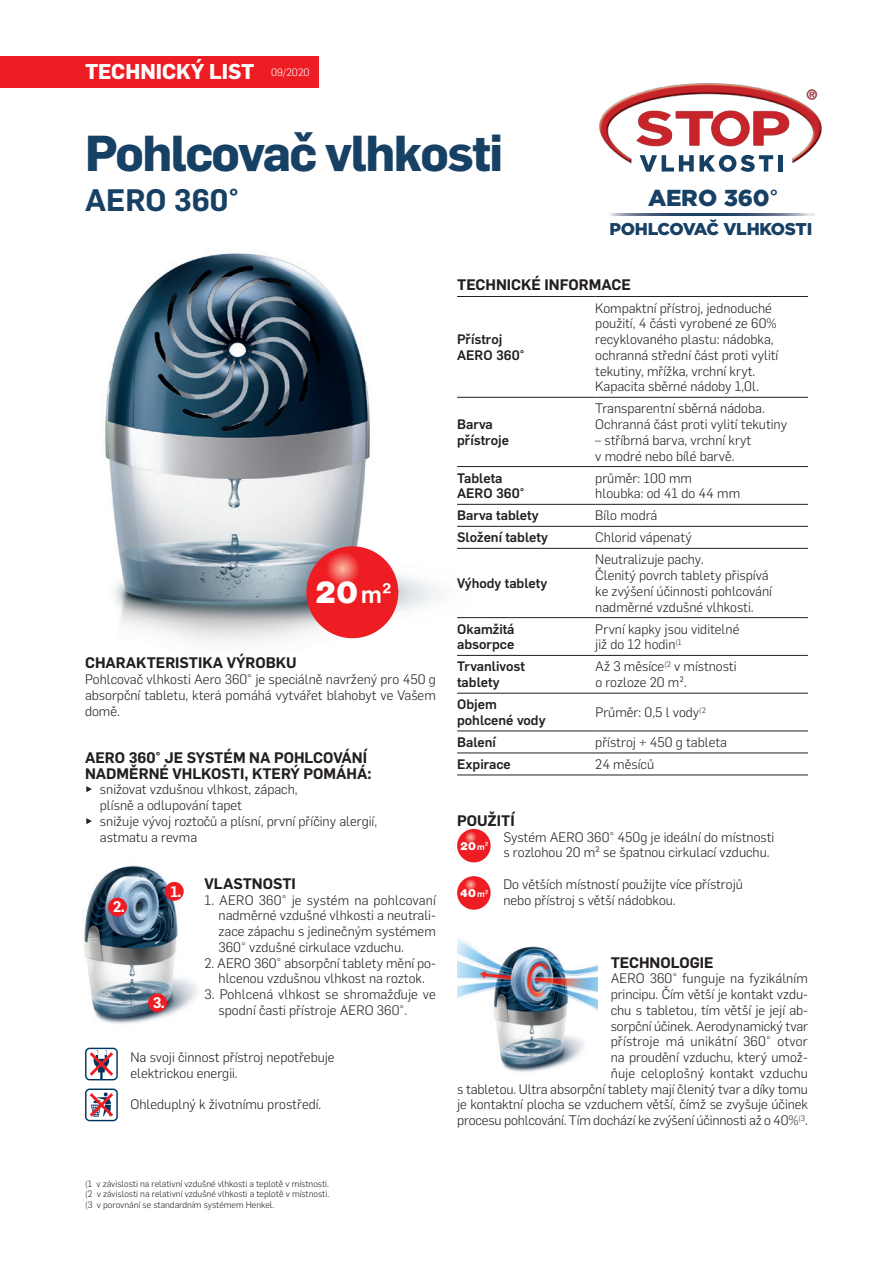
<style>
.page{position:relative;width:893px;height:1263px;background:#fff}
.page>*{position:absolute;margin:0;border:0;box-sizing:border-box;transform-origin:0 0}
.t1{font:700 49.5px "Flama";letter-spacing:-.03em;color:#174065}
.t2{font:31.8px "Nimbus Sans DOT Blac";color:#fff}
.t3{font:600 30.45px "Flama";color:#174065}
.t4{font:900 23.1px "Gotham";letter-spacing:-.015em;color:#174065}
.t5{font:700 21px "Flama";color:#fff}
.t6{font:900 17.1px "Gotham";letter-spacing:-.02em;color:#174065}
.t7{font:600 15px/15.8px "Flama";color:#231f20}
.t8{font:600 15px "Flama";color:#fff}
.t9{font:300 13.5px/15.8px "Flama";color:#231f20}
.t10{font:500 13.5px/15.8px "Flama";color:#231f20}
.t11{font:11.55px "Nimbus Sans DOT Blac";color:#fff}
.t12{font:300 9px/10.8px "Flama";color:#231f20;text-align:justify}
.s1{font-family:"Nimbus Sans DOT";font-weight:700;font-size:25.5px}
.s2{font-family:"Nimbus Sans DOT";font-weight:700;font-size:9.3px}
</style>
<div class="page">
<img style="left:105px;top:253px;width:436px;height:500px">
<div style="left:85px;top:1048px;width:33px;height:32px;border:1px solid #003562;border-radius:4px"></div>
<svg style="left:90px;top:1050px;width:23px;height:29px"></svg>
<div style="left:85px;top:1088px;width:33px;height:33px;border:1px solid #003562;border-radius:4px"></div>
<svg style="left:90px;top:1092px;width:23px;height:24px"></svg>
<img style="left:84px;top:865px;width:114px;height:159px">
<div style="left:108px;top:898px;width:19px;height:18px;background:#ee1d23;border-radius:50%"></div>
<div style="left:165px;top:882px;width:19px;height:19px;background:#ee1d23;border-radius:50%"></div>
<div style="left:148px;top:993px;width:19px;height:19px;background:#ee1d23;border-radius:50%"></div>
<div style="left:457px;top:829px;width:34px;height:33px;background:#ee1d23;border-radius:50%"></div>
<svg style="left:463px;top:830px;width:14px;height:14px"></svg>
<div style="left:457px;top:876px;width:34px;height:34px;background:#ee1d23;border-radius:50%"></div>
<svg style="left:463px;top:877px;width:14px;height:14px"></svg>
<img style="left:457px;top:937px;width:141px;height:135px">
<img style="left:599px;top:83px;width:223px;height:81px">
<svg style="left:640px;top:155px;width:133px;height:17px"></svg>
<div style="left:778px;top:155px;width:5px;height:17px;background:#174065"></div>
<svg style="left:637px;top:111px;width:152px;height:35px"></svg>
<svg style="left:610px;top:213px;width:204px;height:2px"></svg>
<div style="left:0;top:56px;width:319px;height:31px;background:#ee1d23"></div>
<hr style="left:457px;top:296px;width:138px;height:1px;background:#231f20">
<hr style="left:595px;top:296px;width:213px;height:1px;background:#231f20">
<hr style="left:457px;top:397px;width:138px;height:1px;background:#231f20">
<hr style="left:595px;top:397px;width:213px;height:1px;background:#231f20">
<hr style="left:457px;top:466px;width:138px;height:1px;background:#231f20">
<hr style="left:595px;top:466px;width:213px;height:1px;background:#231f20">
<hr style="left:457px;top:504px;width:138px;height:1px;background:#231f20">
<hr style="left:595px;top:504px;width:213px;height:1px;background:#231f20">
<hr style="left:457px;top:526px;width:138px;height:1px;background:#231f20">
<hr style="left:595px;top:526px;width:213px;height:1px;background:#231f20">
<hr style="left:457px;top:548px;width:138px;height:1px;background:#231f20">
<hr style="left:595px;top:548px;width:213px;height:1px;background:#231f20">
<hr style="left:457px;top:617px;width:138px;height:1px;background:#231f20">
<hr style="left:595px;top:617px;width:213px;height:1px;background:#231f20">
<hr style="left:457px;top:655px;width:138px;height:1px;background:#231f20">
<hr style="left:595px;top:655px;width:213px;height:1px;background:#231f20">
<hr style="left:457px;top:693px;width:138px;height:1px;background:#231f20">
<hr style="left:595px;top:693px;width:213px;height:1px;background:#231f20">
<hr style="left:457px;top:731px;width:138px;height:1px;background:#231f20">
<hr style="left:595px;top:731px;width:213px;height:1px;background:#231f20">
<hr style="left:457px;top:753px;width:138px;height:1px;background:#231f20">
<hr style="left:595px;top:753px;width:213px;height:1px;background:#231f20">
<hr style="left:457px;top:775px;width:138px;height:1px;background:#231f20">
<hr style="left:595px;top:775px;width:213px;height:1px;background:#231f20">
<div style="left:306px;top:546px;width:92px;height:92px;background:#ee1d23;border-radius:50%"></div>
<svg style="left:324px;top:550px;width:37px;height:37px"></svg>
<h3 class="t5" style="left:85px;top:56px;width:226px">TECHNICKÝ LIST <sup>09/2020</sup></h3>
<h1 class="t1" style="left:85px;top:118px;width:420px">Pohlcovač vlhkosti</h1>
<h3 class="t3" style="left:85px;top:178px;width:156px">AERO 360°</h3>
<h3 class="t4" style="left:648px;top:182px;width:133px">AERO 360 ˚</h3>
<p class="t6" style="left:609px;top:217px;width:204px">POHLCOVAČ VLHKOSTI</p>
<p class="t7" style="left:457px;top:276px;width:175px">TECHNICKÉ INFORMACE</p>
<h2 class="t2" style="left:315px;top:574px;width:79px">20<span class="s1">m²</span></h2>
<p class="t7" style="left:85px;top:654px;width:213px">CHARAKTERISTIKA VÝROBKU</p>
<p class="t9" style="left:85px;top:671px;width:352px;text-align:justify">Pohlcovač vlhkosti Aero 360° je speciálně navržený pro 450 g absorpční tabletu, která pomáhá vytvářet blahobyt ve Vašem domě.</p>
<p class="t7" style="left:85px;top:748px;width:288px">AERO 360° JE SYSTÉM NA POHLCOVÁNÍ<br>NADMĚRNÉ VHLKOSTI, KTERÝ POMÁHÁ:</p>
<p class="t9" style="left:85px;top:781px;width:214px">► snižovat vzdušnou vlhkost, zápach,</p>
<p class="t9" style="left:100px;top:797px;width:144px">plísně a odlupování tapet</p>
<p class="t9" style="left:85px;top:812px;width:294px">► snižuje vývoj roztočů a plísní, první příčiny alergií,</p>
<p class="t9" style="left:100px;top:828px;width:99px">astmatu a revma</p>
<p class="t7" style="left:205px;top:874px;width:93px">VLASTNOSTI</p>
<p class="t9" style="left:219px;top:891px;width:219px;text-align:justify;text-indent:-14px">1. AERO 360° je systém na pohlcovaní nadměrné vzdušné vlhkosti a neutrali&shy;zace zápachu s jedinečným systémem 360° vzdušné cirkulace vzduchu.</p>
<p class="t9" style="left:205px;top:954px;width:233px;text-align:center">2. AERO 360° absorpční tablety mění po&shy;hlcenou vzdušnou vlhkost na roztok.</p>
<p class="t9" style="left:219px;top:986px;width:219px;text-indent:-14px">3. Pohlcená vlhkost se shromažďuje ve spodní časti přístroje AERO 360°.</p>
<p class="t9" style="left:131px;top:1049px;width:206px">Na svoji činnost přístroj nepotřebuje elektrickou energii.</p>
<p class="t9" style="left:131px;top:1096px;width:192px">Ohleduplný k životnímu prostředí.</p>
<p class="t8" style="left:170px;top:880px;width:13px">1.</p>
<p class="t8" style="left:113px;top:896px;width:14px">2.</p>
<p class="t8" style="left:153px;top:992px;width:14px">3.</p>
<p class="t10" style="left:457px;top:330px;width:69px">Přístroj<br>AERO 360°</p>
<p class="t10" style="left:457px;top:415px;width:53px">Barva přístroje</p>
<p class="t9" style="left:595px;top:299px;width:185px">Kompaktní přístroj, jednoduché použití, 4 části vyrobené ze 60% recyklovaného plastu: nádobka, ochranná střední část proti vylití tekutiny, mřížka, vrchní kryt.<br>Kapacita sběrné nádoby 1,0l.</p>
<p class="t9" style="left:595px;top:400px;width:193px">Transparentní sběrná nádoba.<br>Ochranná část proti vylití tekutiny</p>
<p class="t9" style="left:595px;top:431px;width:158px">– stříbrná barva, vrchní kryt v modré nebo bílé barvě.</p>
<p class="t10" style="left:457px;top:469px;width:69px">Tableta<br>AERO 360°</p>
<p class="t9" style="left:595px;top:469px;width:146px">průměr: 100 mm hloubka: od 41 do 44 mm</p>
<p class="t10" style="left:457px;top:507px;width:83px">Barva tablety</p>
<p class="t9" style="left:595px;top:507px;width:63px">Bílo modrá</p>
<p class="t10" style="left:457px;top:529px;width:92px">Složení tablety</p>
<p class="t9" style="left:595px;top:529px;width:98px">Chlorid vápenatý</p>
<p class="t10" style="left:457px;top:574px;width:92px">Výhody tablety</p>
<p class="t9" style="left:595px;top:551px;width:178px">Neutralizuje pachy.<br>Členitý povrch tablety přispívá ke zvýšení účinnosti pohlcování nadměrné vzdušné vlhkosti.</p>
<p class="t10" style="left:457px;top:620px;width:59px">Okamžitá absorpce</p>
<p class="t9" style="left:595px;top:620px;width:146px">První kapky jsou viditelné již do 12 hodin<sup>(1</sup></p>
<p class="t10" style="left:457px;top:658px;width:69px">Trvanlivost tablety</p>
<p class="t9" style="left:595px;top:658px;width:143px">Až 3 měsíce<sup>(2</sup> v místnosti o rozloze 20 m².</p>
<p class="t10" style="left:457px;top:695px;width:90px">Objem pohlcené vody</p>
<p class="t9" style="left:595px;top:704px;width:112px">Průměr: 0,5 l vody<sup>(2</sup></p>
<p class="t10" style="left:457px;top:733px;width:40px">Balení</p>
<p class="t9" style="left:595px;top:733px;width:133px">přístroj + 450 g tableta</p>
<p class="t10" style="left:457px;top:755px;width:55px">Expirace</p>
<p class="t9" style="left:595px;top:755px;width:60px">24 měsíců</p>
<p class="t7" style="left:457px;top:811px;width:59px">POUŽITÍ</p>
<p class="t11" style="left:460px;top:839px;width:30px">20<span class="s2">m²</span></p>
<p class="t9" style="left:503px;top:828px;width:272px">Systém AERO 360° 450g je ideální do místnosti s rozlohou 20 m² se špatnou cirkulací vzduchu.</p>
<p class="t11" style="left:460px;top:886px;width:30px">40<span class="s2">m²</span></p>
<p class="t9" style="left:503px;top:875px;width:241px">Do větších místností použijte více přístrojů nebo přístroj s větší nádobkou.</p>
<p class="t7" style="left:611px;top:953px;width:104px">TECHNOLOGIE</p>
<p class="t9" style="left:457px;top:970px;width:352px;text-align:right">AERO 360° funguje na fyzikálním<br>principu. Čím větší je kontakt vzdu-<br>chu s tabletou, tím větší je její ab-<br>sorpční účinek. Aerodynamický tvar<br>přístroje má unikátní 360° otvor<br>na proudění vzduchu, který umož-<br>ňuje celoplošný kontakt vzduchu<br>s tabletou. Ultra absorpční tablety mají členitý tvar a díky tomu je kontaktní plocha se vzduchem větší, čímž se zvyšuje účinek procesu pohlcování. Tím dochází ke zvýšení účinnosti až o 40%<sup>(3</sup>.</p>
<p class="t12" style="left:85px;top:1177px;width:246px">(1 v závislosti na relativní vzdušné vlhkosti a teplotě v místnosti. (2 v závislosti na relativní vzdušné vlhkosti a teplotě v místnosti. (3 v porovnání se standardním systémem Henkel.</p>
</div>
